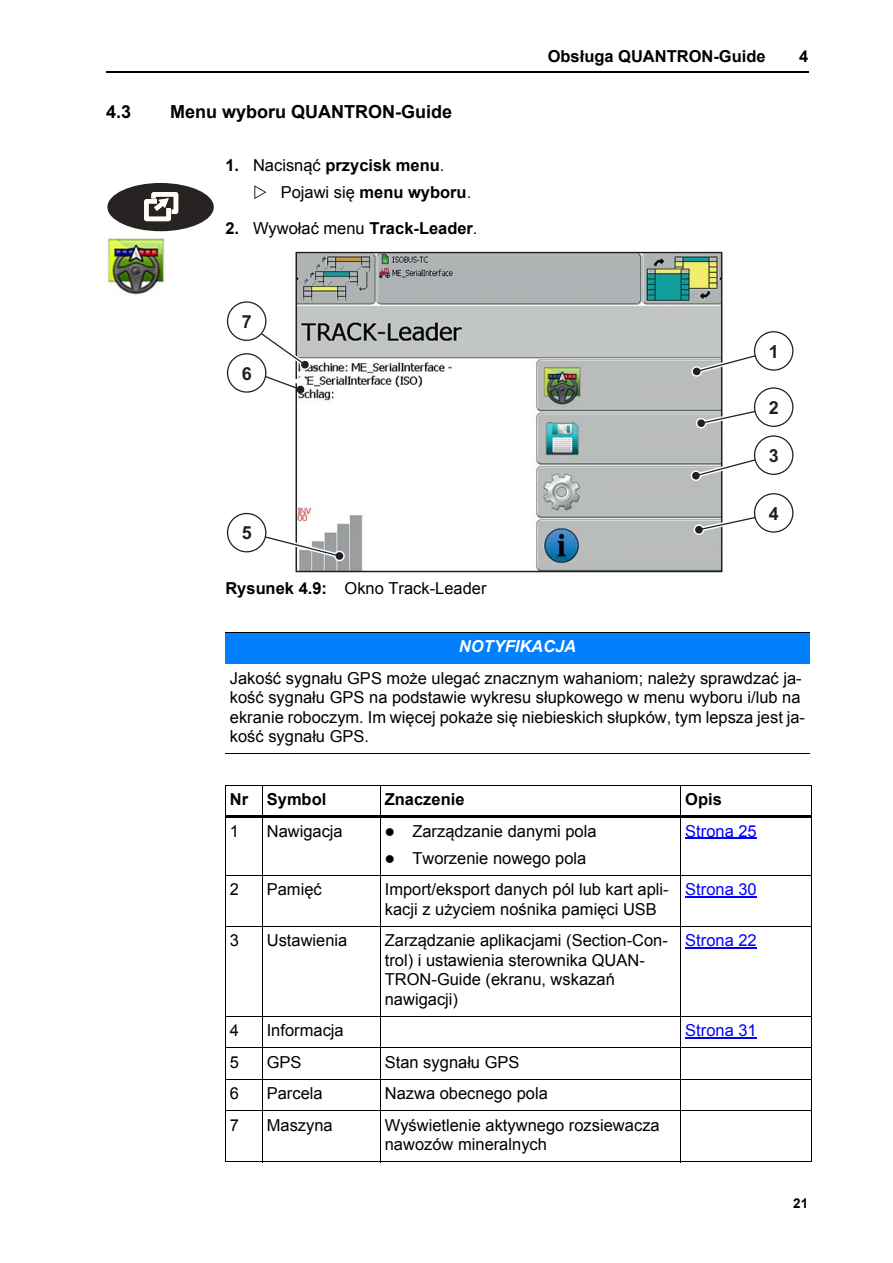
<style>
.page{position:relative;width:893px;height:1263px;background:#fff}
.page>*{position:absolute;margin:0;border:0;box-sizing:border-box;transform-origin:0 0}
.t1{font:700 18px "Arial";color:#000}
.t2{font:700 18px "Arial";color:#231f20}
.t3{font:16.5px/19.5px "Arial";color:#000}
.t4{font:700 16.5px/27px "Arial";color:#000}
.t5{font:16.5px "Arial";color:#00f}
.t6{font:italic 700 16.5px "Arial";color:#fff}
.t7{font:700 13.5px "Arial";color:#000}
.s1{font-weight:400}
.s2{font-weight:700}
</style>
<div class="page">
<hr style="left:106px;top:72px;width:702px;height:1px;background:#000">
<div style="left:225px;top:632px;width:584px;height:32px;background:#0080ff"></div>
<hr style="left:685px;top:838px;width:71px;height:1px;background:#00f">
<hr style="left:685px;top:896px;width:71px;height:2px;background:#00f">
<hr style="left:685px;top:947px;width:71px;height:2px;background:#00f">
<hr style="left:685px;top:1037px;width:71px;height:2px;background:#00f">
<hr style="left:225px;top:632px;width:584px;height:1px;background:#000">
<hr style="left:225px;top:753px;width:584px;height:1px;background:#000">
<hr style="left:225px;top:786px;width:1px;height:375px;background:#000">
<hr style="left:262px;top:785px;width:1px;height:377px;background:#000">
<hr style="left:380px;top:785px;width:1px;height:377px;background:#000">
<hr style="left:680px;top:785px;width:1px;height:377px;background:#000">
<hr style="left:811px;top:786px;width:1px;height:375px;background:#000">
<hr style="left:225px;top:785px;width:586px;height:1px;background:#000">
<hr style="left:225px;top:815px;width:586px;height:3px;background:#000">
<hr style="left:225px;top:875px;width:586px;height:1px;background:#000">
<hr style="left:225px;top:926px;width:586px;height:1px;background:#000">
<hr style="left:225px;top:1016px;width:586px;height:1px;background:#000">
<hr style="left:225px;top:1047px;width:586px;height:1px;background:#000">
<hr style="left:225px;top:1079px;width:586px;height:1px;background:#000">
<hr style="left:225px;top:1110px;width:586px;height:1px;background:#000">
<hr style="left:225px;top:1161px;width:586px;height:1px;background:#000">
<div style="left:107px;top:183px;width:107px;height:48px;background:#282323;border-radius:50%"></div>
<svg style="left:144px;top:192px;width:34px;height:29px"></svg>
<img style="left:107px;top:238px;width:58px;height:57px">
<img style="left:298px;top:255px;width:421px;height:314px">
<div style="left:295px;top:252px;width:427px;height:320px;border:2px solid #231f20"></div>
<div style="left:635px;top:374px;width:82px;height:27px;background:#babcbc"></div>
<div style="left:639px;top:429px;width:81px;height:21px;background:#babcbc"></div>
<div style="left:604px;top:483px;width:113px;height:21px;background:#babcbc"></div>
<div style="left:619px;top:536px;width:98px;height:21px;background:#babcbc"></div>
<div style="left:227px;top:301px;width:39px;height:40px;border:1px solid #231f20;border-radius:50%"></div>
<svg style="left:245px;top:528px;width:100px;height:34px"></svg>
<div style="left:227px;top:514px;width:39px;height:38px;background:#fff;border-radius:50%"></div>
<div style="left:227px;top:513px;width:39px;height:39px;border:1px solid #231f20;border-radius:50%"></div>
<svg style="left:239px;top:316px;width:72px;height:78px"></svg>
<div style="left:227px;top:354px;width:39px;height:38px;background:#fff;border-radius:50%"></div>
<div style="left:227px;top:353px;width:39px;height:40px;border:1px solid #231f20;border-radius:50%"></div>
<svg style="left:690px;top:346px;width:76px;height:31px"></svg>
<div style="left:754px;top:332px;width:38px;height:38px;background:#fff;border-radius:50%"></div>
<div style="left:754px;top:331px;width:39px;height:40px;border:1px solid #231f20;border-radius:50%"></div>
<svg style="left:695px;top:403px;width:74px;height:26px"></svg>
<div style="left:754px;top:388px;width:38px;height:38px;background:#fff;border-radius:50%"></div>
<div style="left:754px;top:387px;width:39px;height:40px;border:1px solid #231f20;border-radius:50%"></div>
<svg style="left:690px;top:451px;width:79px;height:31px"></svg>
<div style="left:754px;top:436px;width:38px;height:38px;background:#fff;border-radius:50%"></div>
<div style="left:754px;top:435px;width:39px;height:40px;border:1px solid #231f20;border-radius:50%"></div>
<svg style="left:693px;top:508px;width:86px;height:27px"></svg>
<svg style="left:694px;top:526px;width:9px;height:8px"></svg>
<div style="left:754px;top:494px;width:38px;height:38px;background:#fff;border-radius:50%"></div>
<div style="left:754px;top:493px;width:39px;height:40px;border:1px solid #231f20;border-radius:50%"></div>
<p class="t1" style="left:106px;top:102px;width:27px">4.3</p>
<p class="t1" style="left:170px;top:102px;width:283px">Menu wyboru QUANTRON-Guide</p>
<p class="t4" style="left:281px;top:152px;width:192px;text-indent:-55px">1. <span class="s1">Nacisnąć</span> przycisk menu<span class="s1">.<br>Pojawi się</span> menu wyboru<span class="s1">.</span></p>
<p class="t4" style="left:225px;top:215px;width:253px">2. <span class="s1">Wywołać menu</span> Track-Leader<span class="s1">.</span></p>
<p class="t2" style="left:242px;top:311px;width:12px">7</p>
<p class="t2" style="left:242px;top:363px;width:12px">6</p>
<p class="t2" style="left:242px;top:523px;width:12px">5</p>
<p class="t3" style="left:225px;top:578px;width:262px"><span class="s2">Rysunek 4.9:</span> Okno Track-Leader</p>
<p class="t4" style="left:547px;top:43px;width:219px">Obsługa QUANTRON-Guide</p>
<p class="t4" style="left:799px;top:43px;width:11px">4</p>
<p class="t2" style="left:768px;top:341px;width:12px">1</p>
<p class="t2" style="left:768px;top:397px;width:12px">2</p>
<p class="t2" style="left:768px;top:445px;width:12px">3</p>
<p class="t2" style="left:768px;top:503px;width:12px">4</p>
<p class="t6" style="left:459px;top:637px;width:119px">NOTYFIKACJA</p>
<p class="t3" style="left:230px;top:668px;width:576px">Jakość sygnału GPS może ulegać znacznym wahaniom; należy sprawdzać ja&shy;kość sygnału GPS na podstawie wykresu słupkowego w menu wyboru i/lub na ekranie roboczym. Im więcej pokaże się niebieskich słupków, tym lepsza jest ja&shy;kość sygnału GPS.</p>
<p class="t4" style="left:230px;top:786px;width:98px">Nr Symbol</p>
<p class="t4" style="left:385px;top:786px;width:81px">Znaczenie</p>
<p class="t4" style="left:685px;top:786px;width:38px">Opis</p>
<p class="t3" style="left:230px;top:821px;width:11px">1</p>
<p class="t3" style="left:267px;top:821px;width:77px">Nawigacja</p>
<p class="t3" style="left:385px;top:821px;width:213px">● Zarządzanie danymi pola</p>
<p class="t3" style="left:385px;top:848px;width:203px">● Tworzenie nowego pola</p>
<p class="t5" style="left:685px;top:822px;width:73px">Strona 25</p>
<p class="t3" style="left:230px;top:880px;width:11px">2</p>
<p class="t3" style="left:267px;top:880px;width:56px">Pamięć</p>
<p class="t3" style="left:385px;top:880px;width:285px">Import/eksport danych pól lub kart apli&shy;kacji z użyciem nośnika pamięci USB</p>
<p class="t5" style="left:685px;top:880px;width:73px">Strona 30</p>
<p class="t3" style="left:230px;top:931px;width:11px">3</p>
<p class="t3" style="left:267px;top:931px;width:82px">Ustawienia</p>
<p class="t3" style="left:385px;top:931px;width:285px">Zarządzanie aplikacjami (Section-Con&shy;trol) i ustawienia sterownika QUAN-<br>TRON-Guide (ekranu, wskazań nawigacji)</p>
<p class="t5" style="left:685px;top:931px;width:73px">Strona 22</p>
<p class="t3" style="left:230px;top:1021px;width:11px">4</p>
<p class="t3" style="left:267px;top:1021px;width:78px">Informacja</p>
<p class="t5" style="left:685px;top:1021px;width:73px">Strona 31</p>
<p class="t3" style="left:230px;top:1052px;width:11px">5</p>
<p class="t3" style="left:267px;top:1052px;width:36px">GPS</p>
<p class="t3" style="left:385px;top:1052px;width:136px">Stan sygnału GPS</p>
<p class="t3" style="left:230px;top:1084px;width:11px">6</p>
<p class="t3" style="left:267px;top:1084px;width:57px">Parcela</p>
<p class="t3" style="left:385px;top:1084px;width:165px">Nazwa obecnego pola</p>
<p class="t3" style="left:230px;top:1115px;width:11px">7</p>
<p class="t3" style="left:267px;top:1115px;width:67px">Maszyna</p>
<p class="t3" style="left:385px;top:1115px;width:276px">Wyświetlenie aktywnego rozsiewacza nawozów mineralnych</p>
<p class="t7" style="left:793px;top:1196px;width:16px">21</p>
</div>
